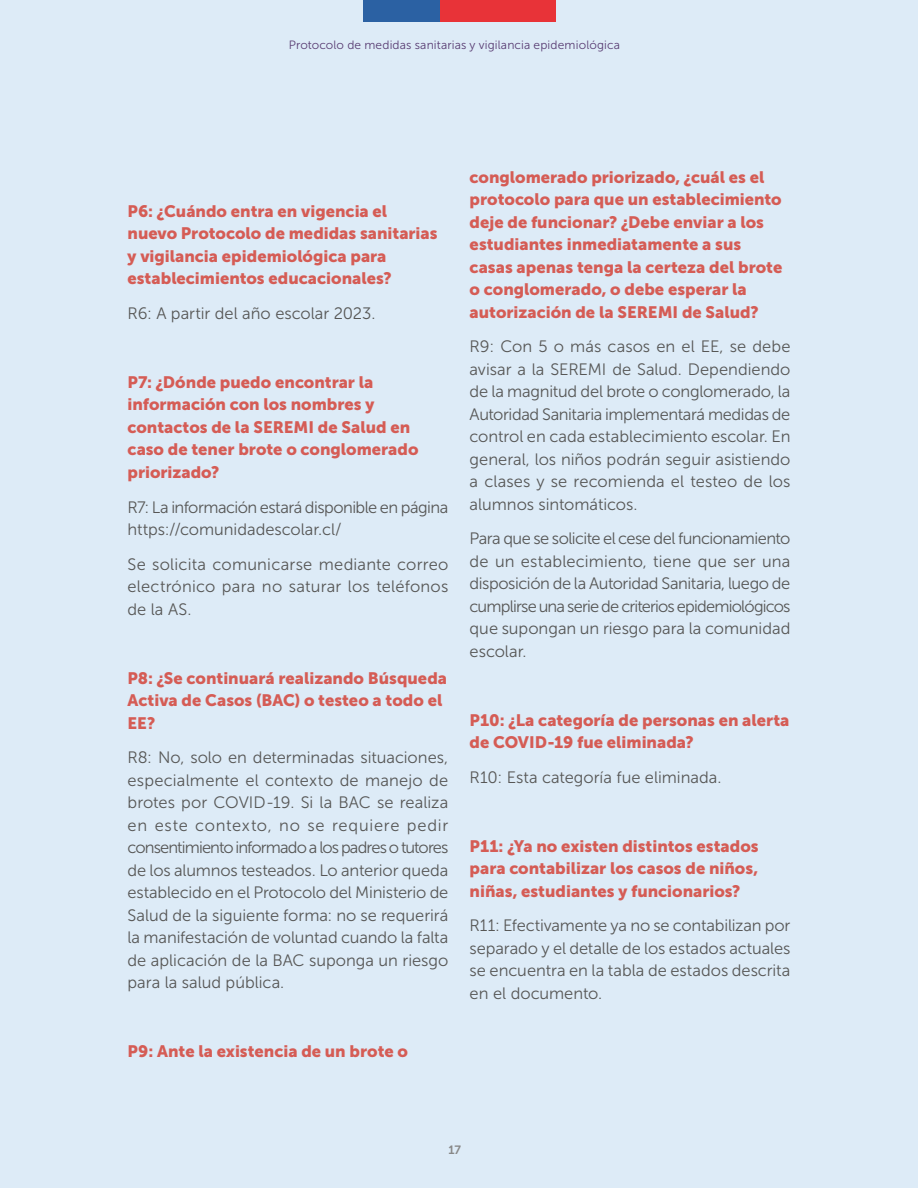
<style>
.page{position:relative;width:918px;height:1188px;background:#ddebf7}
.page>*{position:absolute;margin:0;border:0;box-sizing:border-box;transform-origin:0 0}
.t1{font:16.5px/22.5px "Museo Sans 300";color:#575756;text-align:justify}
.t2{font:16.5px/22.5px "Museo Sans 900";color:#d55c55}
.t3{font:16.5px/22.5px "Museo Sans 300";letter-spacing:-.03em;color:#575756}
.t4{font:12px "Museo Sans 300";letter-spacing:.01em;color:#593d73}
.t5{font:12px "Museo Sans 700";color:#878787}
</style>
<div class="page">
<div style="left:363px;top:0;width:80px;height:21px;background:#2b61a3"></div>
<div style="left:440px;top:0;width:115px;height:21px;background:#e83338"></div>
<p class="t4" style="left:289px;top:39px;width:333px">Protocolo de medidas sanitarias y vigilancia epidemiológica</p>
<p class="t2" style="left:128px;top:200px;width:312px">P6: ¿Cuándo entra en vigencia el nuevo Protocolo de medidas sanitarias y vigilancia epidemiológica para establecimientos educacionales?</p>
<p class="t1" style="left:128px;top:302px;width:250px">R6: A partir del año escolar 2023.</p>
<p class="t2" style="left:128px;top:371px;width:293px">P7: ¿Dónde puedo encontrar la información con los nombres y contactos de la SEREMI de Salud en caso de tener brote o conglomerado priorizado?</p>
<p class="t3" style="left:128px;top:496px;width:322px">R7: La información estará disponible en página https://comunidadescolar.cl/</p>
<p class="t1" style="left:128px;top:553px;width:322px">Se solicita comunicarse mediante correo electrónico para no saturar los teléfonos de la AS.</p>
<p class="t2" style="left:128px;top:666px;width:321px">P8: ¿Se continuará realizando Búsqueda<br>Activa de Casos (BAC) o testeo a todo el<br>EE?</p>
<p class="t1" style="left:128px;top:746px;width:322px">R8: No, solo en determinadas situaciones, especialmente el contexto de manejo de brotes por COVID-19. Si la BAC se realiza en este contexto, no se requiere pedir consentimiento informado a los padres o tutores de los alumnos testeados. Lo anterior queda establecido en el Protocolo del Ministerio de Salud de la siguiente forma: no se requerirá la manifestación de voluntad cuando la falta de aplicación de la BAC suponga un riesgo para la salud pública.</p>
<p class="t2" style="left:128px;top:1040px;width:282px">P9: Ante la existencia de un brote o</p>
<p class="t2" style="left:470px;top:166px;width:314px">conglomerado priorizado, ¿cuál es el protocolo para que un establecimiento deje de funcionar? ¿Debe enviar a los estudiantes inmediatamente a sus casas apenas tenga la certeza del brote o conglomerado, o debe esperar la autorización de la SEREMI de Salud?</p>
<p class="t1" style="left:470px;top:335px;width:322px">R9: Con 5 o más casos en el EE, se debe avisar a la SEREMI de Salud. Dependiendo de la magnitud del brote o conglomerado, la Autoridad Sanitaria implementará medidas de control en cada establecimiento escolar. En general, los niños podrán seguir asistiendo a clases y se recomienda el testeo de los alumnos sintomáticos.</p>
<p class="t1" style="left:470px;top:527px;width:322px">Para que se solicite el cese del funcionamiento de un establecimiento, tiene que ser una disposición de la Autoridad Sanitaria, luego de cumplirse una serie de criterios epidemiológicos que supongan un riesgo para la comunidad escolar.</p>
<p class="t2" style="left:470px;top:709px;width:321px">P10: ¿La categoría de personas en alerta de COVID-19 fue eliminada?</p>
<p class="t1" style="left:470px;top:766px;width:253px">R10: Esta categoría fue eliminada.</p>
<p class="t2" style="left:470px;top:835px;width:290px;text-align:justify">P11: ¿Ya no existen distintos estados para contabilizar los casos de niños, niñas, estudiantes y funcionarios?</p>
<p class="t1" style="left:470px;top:914px;width:322px">R11: Efectivamente ya no se contabilizan por separado y el detalle de los estados actuales se encuentra en la tabla de estados descrita en el documento.</p>
<p class="t5" style="left:448px;top:1143px;width:14px">17</p>
</div>
